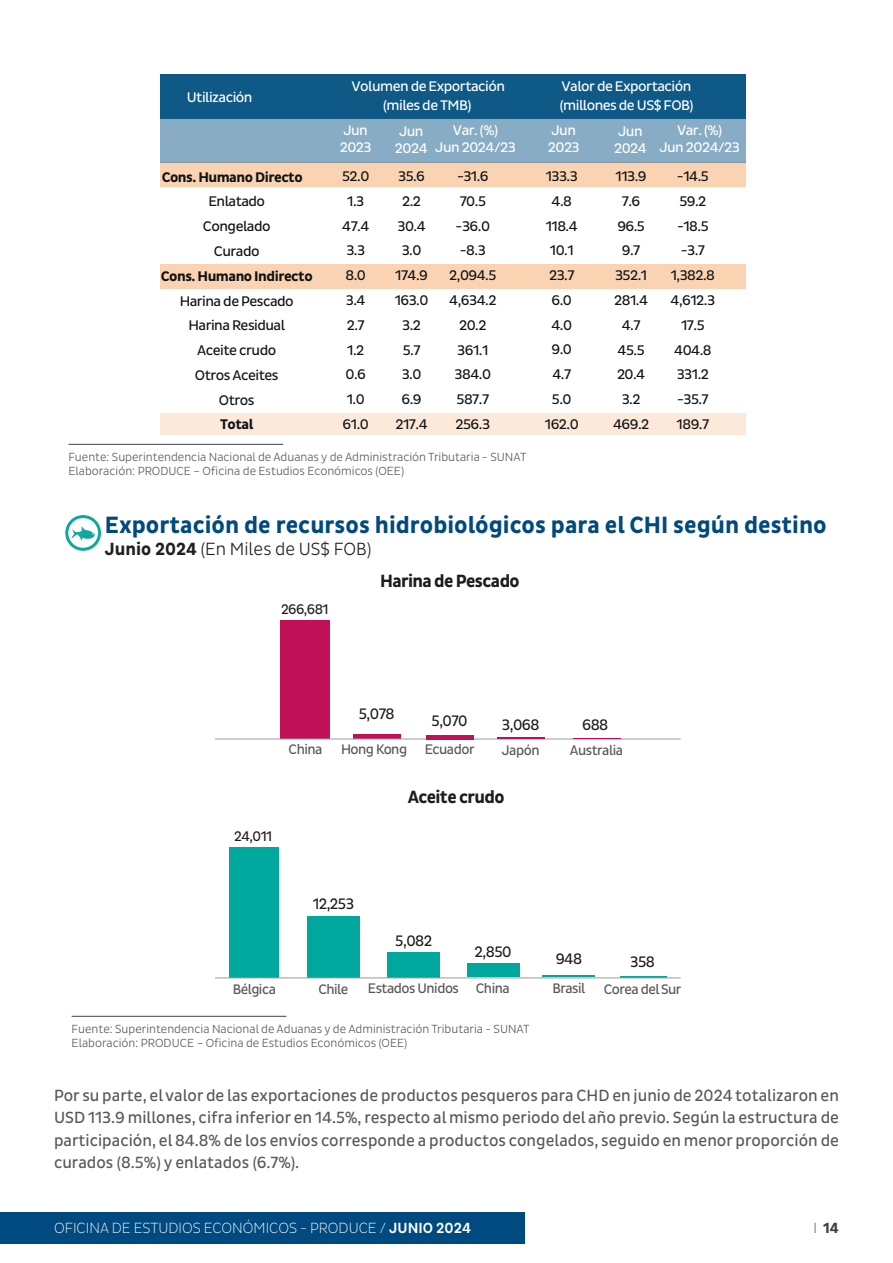
<style>
.page{position:relative;width:893px;height:1263px;background:#fff}
.page>*{position:absolute;margin:0;border:0;box-sizing:border-box;transform-origin:0 0}
.t1{font:700 24px "Pluto Sans Cond";color:#004a7f}
.t2{font:300 18px "Pluto Sans Cond";color:#231f20}
.t3{font:700 18px "Pluto Sans Cond";letter-spacing:-.035em;color:#1d1e1c}
.t4{font:16.5px/22.5px "Pluto Sans Cond";color:#57585a;text-align:justify}
.t5{font:15.45px "Pluto Sans Cond";letter-spacing:-.035em;color:#1d1e1c}
.t6{font:300 15px "Pluto Sans Cond Ex";color:#fff}
.t7{font:700 15px "Pluto Sans Cond";color:#3e3e3f}
.t8{font:14.25px/24.8px "Pluto Sans Cond";letter-spacing:-.035em;color:#111416;text-align:center;scale:1.04 1}
.t9{font:700 14.25px "Pluto Sans Cond";letter-spacing:-.035em;color:#111416;scale:1.04 1}
.t10{font:14.1px/17px "Pluto Sans Cond";letter-spacing:-.035em;color:#fff;scale:1.05 1}
.t11{font:14.1px "Pluto Sans Cond";letter-spacing:-.035em;color:#575756}
.t12{font:14.1px "Pluto Sans Cond";letter-spacing:-.035em;color:#1d1e1c}
.t13{font:300 12px "Pluto Sans Cond";color:#57585a}
.s1{font-weight:700}
.s2{font-family:"Pluto Sans Cond";font-weight:500}
.s3{font-family:"Pluto Sans Cond Ex";font-weight:300}
</style>
<div class="page">
<div style="left:0;top:1212px;width:525px;height:32px;background:#004a7f"></div>
<hr style="left:892px;top:1212px;width:1px;height:32px;background:#004a7f">
<hr style="left:68px;top:444px;width:215px;height:1px;background:#57585a">
<div style="left:160px;top:413px;width:585px;height:22px;background:#fce9d9"></div>
<div style="left:160px;top:264px;width:585px;height:25px;background:#fad3b2"></div>
<div style="left:160px;top:162px;width:585px;height:25px;background:#fad3b2"></div>
<div style="left:160px;top:119px;width:585px;height:43px;background:#87acc3"></div>
<div style="left:160px;top:75px;width:585px;height:44px;background:#0f5987"></div>
<div style="left:280px;top:621px;width:50px;height:118px;background:#c01058"></div>
<div style="left:353px;top:734px;width:48px;height:5px;background:#c01058"></div>
<hr style="left:215px;top:739px;width:466px;height:1px;background:#9c9b9b">
<div style="left:230px;top:848px;width:49px;height:130px;background:#00a79d"></div>
<div style="left:387px;top:951px;width:53px;height:26px;background:#00a79d"></div>
<hr style="left:620px;top:976px;width:47px;height:1px;background:#00a79d">
<div style="left:307px;top:916px;width:52px;height:61px;background:#00a79d"></div>
<hr style="left:215px;top:977px;width:466px;height:1px;background:#9c9b9b">
<hr style="left:573px;top:738px;width:47px;height:1px;background:#c01058">
<div style="left:467px;top:963px;width:52px;height:14px;background:#00a79d"></div>
<hr style="left:543px;top:975px;width:52px;height:2px;background:#00a79d">
<hr style="left:426px;top:735px;width:48px;height:4px;background:#c01058">
<hr style="left:497px;top:737px;width:48px;height:2px;background:#c01058">
<div style="left:65px;top:515px;width:36px;height:36px;border:3px solid #12a79d;border-radius:50%"></div>
<svg style="left:71px;top:526px;width:24px;height:15px"></svg>
<hr style="left:72px;top:1016px;width:214px;height:1px;background:#57585a">
<p class="t10" style="left:187px;top:89px;width:64px">Utilización</p>
<p class="t9" style="left:162px;top:169px;width:137px">Cons. Humano Directo</p>
<p class="t8" style="left:208px;top:189px;width:56px">Enlatado</p>
<p class="t8" style="left:203px;top:214px;width:66px">Congelado</p>
<p class="t8" style="left:214px;top:239px;width:45px">Curado</p>
<p class="t9" style="left:161px;top:268px;width:147px">Cons. Humano Indirecto</p>
<p class="t8" style="left:180px;top:289px;width:111px">Harina de Pescado</p>
<p class="t8" style="left:188px;top:313px;width:94px">Harina Residual</p>
<p class="t8" style="left:197px;top:338px;width:77px">Aceite crudo</p>
<p class="t8" style="left:195px;top:363px;width:82px">Otros Aceites</p>
<p class="t8" style="left:219px;top:388px;width:36px">Otros</p>
<p class="t9" style="left:220px;top:416px;width:33px">Total</p>
<p class="t10" style="left:351px;top:78px;width:148px">Volumen de Exportación</p>
<p class="t10" style="left:561px;top:78px;width:125px">Valor de Exportación</p>
<p class="t10" style="left:383px;top:97px;width:86px">(miles de TMB)</p>
<p class="t10" style="left:560px;top:97px;width:129px">(millones de US$ FOB)</p>
<p class="t10" style="left:548px;top:122px;width:32px">Jun<br>2023</p>
<p class="t10" style="left:614px;top:123px;width:33px">Jun<br>2024</p>
<p class="t10" style="left:659px;top:122px;width:78px;text-align:center">Var. (%)<br>Jun 2024/23</p>
<p class="t8" style="left:613px;top:164px;width:36px">113.9<br>7.6<br>96.5<br>9.7<br>352.1<br>281.4<br>4.7<br>45.5<br>20.4<br>3.2<br>469.2</p>
<p class="t8" style="left:671px;top:164px;width:44px">-14.5<br>59.2 -18.5 -3.7<br>1,382.8<br>4,612.3<br>17.5<br>404.8<br>331.2 -35.7<br>189.7</p>
<p class="t10" style="left:340px;top:122px;width:32px">Jun<br>2023</p>
<p class="t10" style="left:395px;top:123px;width:33px">Jun<br>2024</p>
<p class="t10" style="left:435px;top:122px;width:78px;text-align:center">Var. (%)<br>Jun 2024/23</p>
<p class="t8" style="left:395px;top:164px;width:34px">35.6<br>2.2<br>30.4<br>3.0<br>174.9<br>163.0<br>3.2<br>5.7<br>3.0<br>6.9<br>217.4</p>
<p class="t8" style="left:449px;top:164px;width:47px">-31.6<br>70.5 -36.0 -8.3<br>2,094.5<br>4,634.2<br>20.2<br>361.1<br>384.0<br>587.7<br>256.3</p>
<p class="t8" style="left:545px;top:164px;width:34px">133.3<br>4.8<br>118.4<br>10.1<br>23.7<br>6.0<br>4.0<br>9.0<br>4.7<br>5.0<br>162.0</p>
<p class="t8" style="left:342px;top:164px;width:28px">52.0<br>1.3<br>47.4<br>3.3<br>8.0<br>3.4<br>2.7<br>1.2<br>0.6<br>1.0<br>61.0</p>
<p class="t13" style="left:68px;top:450px;width:459px">Fuente: Superintendencia Nacional de Aduanas y de Administración Tributaria - SUNAT</p>
<p class="t13" style="left:68px;top:464px;width:337px">Elaboración: PRODUCE – Oficina de Estudios Económicos (OEE)</p>
<p class="t1" style="left:105px;top:511px;width:723px">Exportación de recursos hidrobiológicos para el CHI según destino</p>
<p class="t2" style="left:105px;top:538px;width:268px"><span class="s1">Junio 2024</span> (En Miles de US$ FOB)</p>
<p class="t12" style="left:281px;top:601px;width:49px">266,681</p>
<p class="t3" style="left:380px;top:571px;width:141px">Harina de Pescado</p>
<p class="t11" style="left:289px;top:741px;width:35px">China</p>
<p class="t12" style="left:234px;top:828px;width:40px">24,011</p>
<p class="t5" style="left:359px;top:705px;width:37px">5,078</p>
<p class="t11" style="left:341px;top:741px;width:68px">Hong Kong</p>
<p class="t5" style="left:432px;top:712px;width:38px">5,070</p>
<p class="t11" style="left:425px;top:741px;width:51px">Ecuador</p>
<p class="t5" style="left:502px;top:716px;width:39px">3,068</p>
<p class="t11" style="left:502px;top:742px;width:39px">Japón</p>
<p class="t3" style="left:408px;top:787px;width:98px">Aceite crudo</p>
<p class="t5" style="left:582px;top:716px;width:28px">688</p>
<p class="t11" style="left:570px;top:742px;width:55px">Australia</p>
<p class="t5" style="left:313px;top:895px;width:43px">12,253</p>
<p class="t5" style="left:395px;top:932px;width:38px">5,082</p>
<p class="t5" style="left:475px;top:943px;width:38px">2,850</p>
<p class="t5" style="left:556px;top:950px;width:28px">948</p>
<p class="t5" style="left:630px;top:953px;width:26px">358</p>
<p class="t11" style="left:552px;top:980px;width:34px">Brasil</p>
<p class="t11" style="left:476px;top:980px;width:35px">China</p>
<p class="t11" style="left:368px;top:980px;width:93px">Estados Unidos</p>
<p class="t11" style="left:233px;top:981px;width:45px">Bélgica</p>
<p class="t11" style="left:604px;top:981px;width:79px">Corea del Sur</p>
<p class="t11" style="left:318px;top:981px;width:32px">Chile</p>
<p class="t13" style="left:72px;top:1022px;width:459px">Fuente: Superintendencia Nacional de Aduanas y de Administración Tributaria - SUNAT</p>
<p class="t13" style="left:72px;top:1036px;width:337px">Elaboración: PRODUCE – Oficina de Estudios Económicos (OEE)</p>
<p class="t4" style="left:54px;top:1084px;width:786px">Por su parte, el valor de las exportaciones de productos pesqueros para CHD en junio de 2024 totalizaron en USD 113.9 millones, cifra inferior en 14.5%, respecto al mismo periodo del año previo. Según la estructura de participación, el 84.8% de los envíos corresponde a productos congelados, seguido en menor proporción de curados (8.5%) y enlatados (6.7%).</p>
<p class="t6" style="left:54px;top:1220px;width:419px">OFICINA DE ESTUDIOS ECONÓMICOS - PRODUCE / <span class="s2">JUNIO 2024</span></p>
<p class="t7" style="left:813px;top:1220px;width:27px"><span class="s3">I</span> 14</p>
</div>
